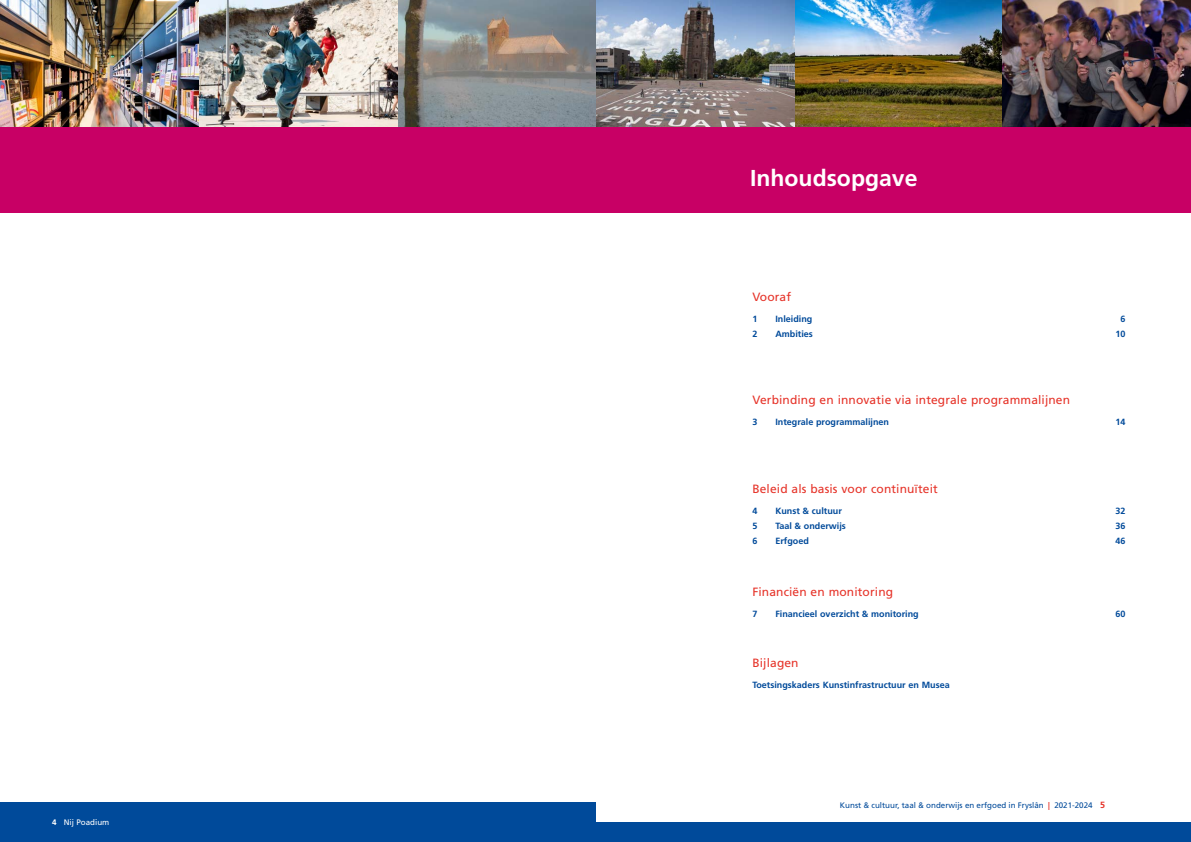
<style>
.page{position:relative;width:1191px;height:842px;background:#fff}
.page>*{position:absolute;margin:0;border:0;box-sizing:border-box;transform-origin:0 0}
.t1{font:700 23px "Frutiger LT Std";color:#fff}
.t2{font:12px "Frutiger LT Std";letter-spacing:.01em;color:#e63329}
.t3{font:700 9px "Frutiger LT Std";color:#004a9a}
.t4{font:8px "Frutiger LT Std";color:#004a9a}
.t5{font:8px "Frutiger LT Std";color:#fff}
.s1{font-weight:700}
.s2{font-weight:700;color:#e63329}
.s3{font-weight:700;font-size:9px;color:#e63329}
</style>
<div class="page">
<img style="left:1001px;top:0;width:190px;height:128px">
<img style="left:794px;top:0;width:207px;height:128px">
<img style="left:595px;top:0;width:199px;height:128px">
<svg style="left:397px;top:0;width:198px;height:128px;background:#888988"></svg>
<img style="left:198px;top:0;width:199px;height:128px">
<img style="left:0;top:0;width:198px;height:128px">
<div style="left:0;top:128px;width:1191px;height:85px;background:#c80065"></div>
<div style="left:0;top:802px;width:595px;height:29px;background:#004a9a"></div>
<div style="left:0;top:822px;width:1191px;height:20px;background:#004a9a"></div>
<p class="t5" style="left:52px;top:817px;width:59px"><span class="s1">4</span> Nij Poadium</p>
<h1 class="t1" style="left:750px;top:165px;width:169px">Inhoudsopgave</h1>
<h2 class="t2" style="left:752px;top:289px;width:40px">Vooraf</h2>
<p class="t3" style="left:752px;top:313px;width:7px">1</p>
<p class="t3" style="left:775px;top:313px;width:39px">Inleiding</p>
<p class="t3" style="left:1120px;top:313px;width:7px">6</p>
<p class="t3" style="left:752px;top:328px;width:7px">2</p>
<p class="t3" style="left:775px;top:328px;width:39px">Ambities</p>
<p class="t3" style="left:1115px;top:328px;width:12px">10</p>
<h2 class="t2" style="left:752px;top:393px;width:319px">Verbinding en innovatie via integrale programmalijnen</h2>
<p class="t3" style="left:752px;top:417px;width:7px">3</p>
<p class="t3" style="left:775px;top:417px;width:115px">Integrale programmalijnen</p>
<p class="t3" style="left:1115px;top:417px;width:12px">14</p>
<h2 class="t2" style="left:752px;top:481px;width:187px">Beleid als basis voor continuïteit</h2>
<p class="t3" style="left:752px;top:505px;width:7px">4</p>
<p class="t3" style="left:775px;top:505px;width:68px">Kunst &amp; cultuur</p>
<p class="t3" style="left:1115px;top:505px;width:12px">32</p>
<p class="t3" style="left:752px;top:520px;width:7px">5</p>
<p class="t3" style="left:775px;top:520px;width:72px">Taal &amp; onderwijs</p>
<p class="t3" style="left:1115px;top:520px;width:12px">36</p>
<p class="t3" style="left:752px;top:535px;width:7px">6</p>
<p class="t3" style="left:775px;top:535px;width:35px">Erfgoed</p>
<p class="t3" style="left:1115px;top:535px;width:12px">46</p>
<h2 class="t2" style="left:752px;top:585px;width:142px">Financiën en monitoring</h2>
<p class="t3" style="left:752px;top:609px;width:7px">7</p>
<p class="t3" style="left:775px;top:609px;width:145px">Financieel overzicht &amp; monitoring</p>
<p class="t3" style="left:1115px;top:609px;width:12px">60</p>
<h2 class="t2" style="left:752px;top:655px;width:48px">Bijlagen</h2>
<p class="t3" style="left:752px;top:679px;width:199px">Toetsingskaders Kunstinfrastructuur en Musea</p>
<p class="t4" style="left:840px;top:800px;width:267px">Kunst &amp; cultuur, taal &amp; onderwijs en erfgoed in Fryslân <span class="s2">|</span> 2021-2024 <span class="s3">5</span></p>
</div>
